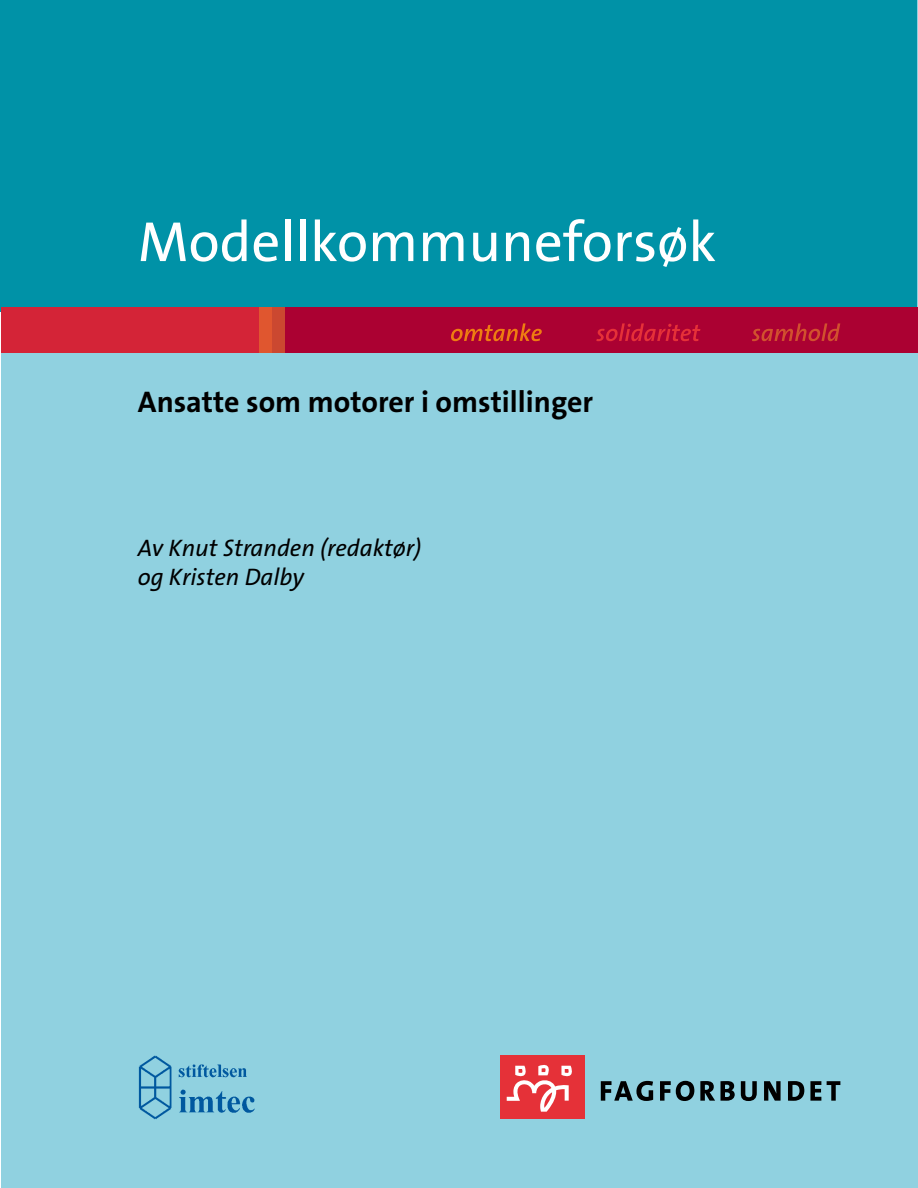
<style>
.page{position:relative;width:918px;height:1188px;background:#fff}
.page>*{position:absolute;margin:0;border:0;box-sizing:border-box;transform-origin:0 0}
.t1{font:57px "The Sans B5 Plain";color:#fff}
.t2{font:700 30px "The Sans B7";color:#000}
.t3{font:italic 24px/28.8px "The Sans B5 Plain";color:#000}
</style>
<div class="page">
<div style="left:2px;top:0;width:916px;height:1188px;background:#90d1e0"></div>
<img style="left:138px;top:1055px;width:117px;height:64px">
<div style="left:500px;top:1055px;width:85px;height:63px;background:#e53138"></div>
<svg style="left:601px;top:1081px;width:52px;height:20px"></svg>
<svg style="left:660px;top:1081px;width:34px;height:20px"></svg>
<svg style="left:700px;top:1081px;width:15px;height:20px"></svg>
<svg style="left:721px;top:1081px;width:14px;height:20px"></svg>
<svg style="left:741px;top:1081px;width:16px;height:20px"></svg>
<svg style="left:764px;top:1081px;width:17px;height:20px"></svg>
<svg style="left:788px;top:1081px;width:16px;height:20px"></svg>
<svg style="left:810px;top:1081px;width:11px;height:20px"></svg>
<svg style="left:827px;top:1081px;width:13px;height:20px"></svg>
<svg style="left:507px;top:1065px;width:65px;height:47px"></svg>
<div style="left:0;top:0;width:916px;height:312px;background:#0092a7"></div>
<div style="left:284px;top:307px;width:634px;height:46px;background:#ab0132"></div>
<div style="left:2px;top:307px;width:257px;height:46px;background:#d42437"></div>
<div style="left:272px;top:307px;width:12px;height:46px;background:#cb4830"></div>
<div style="left:259px;top:307px;width:13px;height:46px;background:#e0562f"></div>
<svg style="left:451px;top:323px;width:91px;height:18px"></svg>
<svg style="left:596px;top:323px;width:104px;height:18px"></svg>
<svg style="left:752px;top:323px;width:88px;height:18px"></svg>
<h1 class="t1" style="left:138px;top:212px;width:580px">Modellkommuneforsøk</h1>
<p class="t2" style="left:138px;top:386px;width:457px">Ansatte som motorer i omstillinger</p>
<p class="t3" style="left:138px;top:535px;width:285px">Av Knut Stranden (redaktør) og Kristen Dalby</p>
</div>
